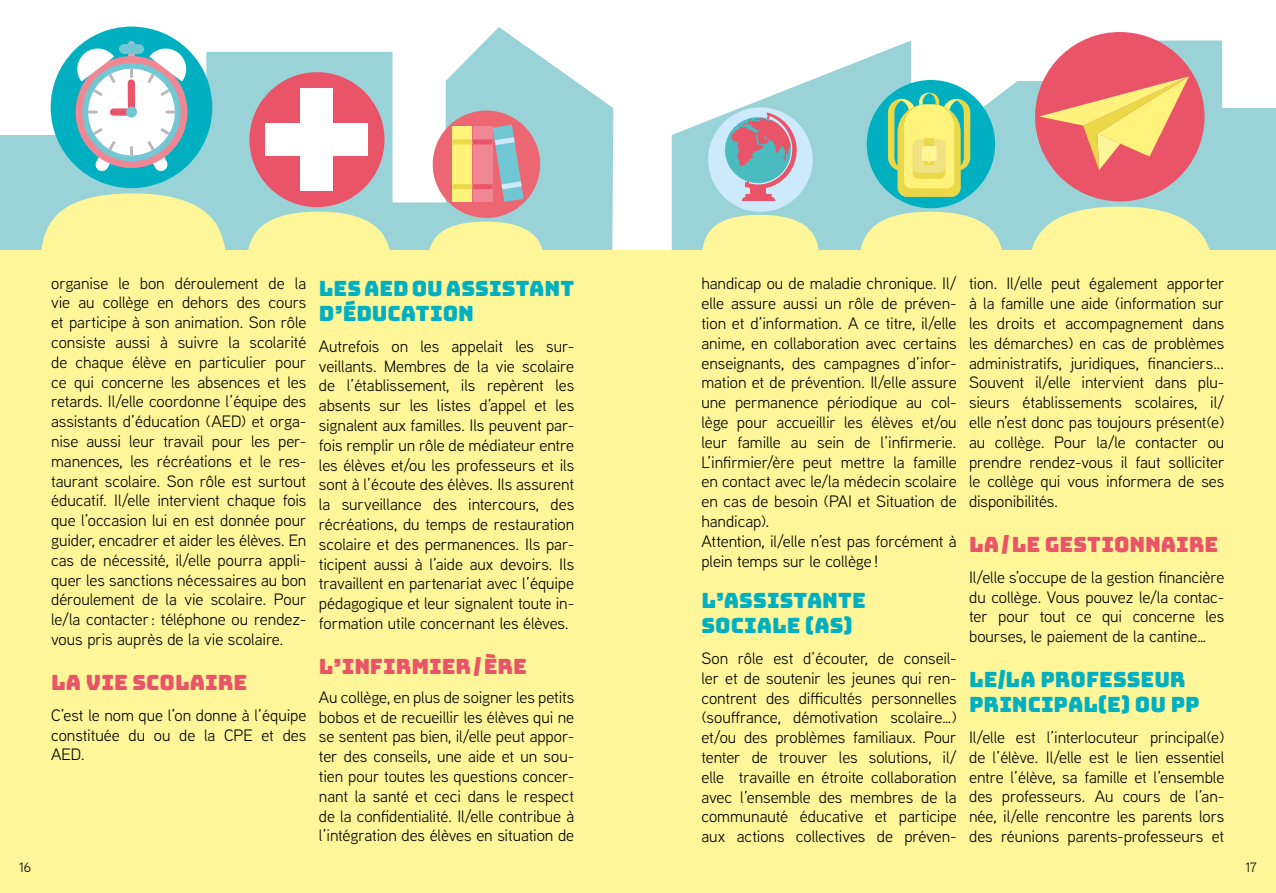
<style>
.page{position:relative;width:1276px;height:893px;background:#fff}
.page>*{position:absolute;margin:0;border:0;box-sizing:border-box;transform-origin:0 0}
.t1{font:21px/25.2px "Bungee";letter-spacing:.005em;color:#00b0c0}
.t2{font:21px "Bungee";color:#ea5468}
.t3{font:16.5px/19.8px "Aaux Next";letter-spacing:-.005em;color:#000;text-align:justify}
.t4{font:13.5px "Aaux Next";color:#000}
</style>
<div class="page">
<svg style="left:0;top:27px;width:1276px;height:223px;fill:#99d3d8"></svg>
<div style="left:0;top:250px;width:1276px;height:642px;background:#fff599"></div>
<svg style="left:859px;top:212px;width:146px;height:38px;background:#e8eda7"></svg>
<svg style="left:702px;top:215px;width:118px;height:35px;background:#eaeea5"></svg>
<div style="left:708px;top:107px;width:104px;height:105px;background:#cdeafc;border-radius:50%"></div>
<svg style="left:723px;top:112px;width:76px;height:89px"></svg>
<div style="left:866px;top:80px;width:129px;height:128px;background:#00b0c0;border-radius:50%"></div>
<svg style="left:888px;top:93px;width:82px;height:104px"></svg>
<svg style="left:1023px;top:27px;width:193px;height:223px;background:#dcac99"></svg>
<svg style="left:41px;top:193px;width:187px;height:57px;background:#e9eda6"></svg>
<svg style="left:247px;top:212px;width:146px;height:38px;background:#e8eda7"></svg>
<div style="left:249px;top:72px;width:135px;height:135px;background:#ea5468;border-radius:50%"></div>
<div style="left:300px;top:88px;width:33px;height:102px;background:#fff"></div>
<div style="left:265px;top:123px;width:103px;height:32px;background:#fff"></div>
<svg style="left:425px;top:103px;width:122px;height:147px;background:#d2baa9"></svg>
<div style="left:51px;top:27px;width:161px;height:161px;background:#00b0c0;border-radius:50%"></div>
<div style="left:128px;top:41px;width:7px;height:23px;background:#bcb7bb;border-radius:3px"></div>
<div style="left:119px;top:44px;width:25px;height:10px;background:#72c7d5;border-radius:5px"></div>
<svg style="left:75px;top:46px;width:114px;height:126px"></svg>
<div style="left:128px;top:79px;width:7px;height:36px;background:#ea5468;border-radius:4px"></div>
<div style="left:110px;top:108px;width:24px;height:8px;background:#ea5468;border-radius:4px"></div>
<div style="left:126px;top:107px;width:11px;height:11px;background:#72c7d5;border-radius:50%"></div>
<p class="t3" style="left:51px;top:272px;width:257px">organise le bon déroulement de la vie au collège en dehors des cours et participe à son animation. Son rôle consiste aussi à suivre la scolarité de chaque élève en particulier pour ce qui concerne les absences et les retards. Il/elle coordonne l’équipe des assistants d’éducation (AED) et orga&shy;nise aussi leur travail pour les per&shy;manences, les récréations et le res&shy;taurant scolaire. Son rôle est surtout éducatif. Il/elle intervient chaque fois que l’occasion lui en est donnée pour guider, encadrer et aider les élèves. En cas de nécessité, il/elle pourra appli&shy;quer les sanctions nécessaires au bon déroulement de la vie scolaire. Pour le/la contacter: téléphone ou rendez&shy;vous pris auprès de la vie scolaire.</p>
<p class="t2" style="left:51px;top:671px;width:197px">LA VIE SCOLAIRE</p>
<p class="t3" style="left:51px;top:704px;width:257px">C’est le nom que l’on donne à l’équipe constituée du ou de la CPE et des AED.</p>
<p class="t1" style="left:319px;top:276px;width:257px">LES AED OU ASSISTANT<br>D’ÉDUCATION</p>
<p class="t3" style="left:319px;top:336px;width:257px">Autrefois on les appelait les sur&shy;veillants. Membres de la vie scolaire de l’établissement, ils repèrent les absents sur les listes d’appel et les signalent aux familles. Ils peuvent par&shy;fois remplir un rôle de médiateur entre les élèves et/ou les professeurs et ils sont à l’écoute des élèves. Ils assurent la surveillance des intercours, des récréations, du temps de restauration scolaire et des permanences. Ils par&shy;ticipent aussi à l’aide aux devoirs. Ils travaillent en partenariat avec l’équipe pédagogique et leur signalent toute in&shy;formation utile concernant les élèves.</p>
<p class="t2" style="left:319px;top:654px;width:209px">L’INFIRMIER/ÈRE</p>
<p class="t3" style="left:319px;top:687px;width:257px">Au collège, en plus de soigner les petits bobos et de recueillir les élèves qui ne se sentent pas bien, il/elle peut appor&shy;ter des conseils, une aide et un sou&shy;tien pour toutes les questions concer&shy;nant la santé et ceci dans le respect de la confidentialité. Il/elle contribue à l’intégration des élèves en situation de</p>
<p class="t3" style="left:701px;top:273px;width:257px;text-align:left">handicap ou de maladie chronique. Il/ elle assure aussi un rôle de préven&shy;tion et d’information. A ce titre, il/elle anime, en collaboration avec certains enseignants, des campagnes d’infor&shy;mation et de prévention. Il/elle assure une permanence périodique au col&shy;lège pour accueillir les élèves et/ou leur famille au sein de l’infirmerie.<br>L’infirmier/ère peut mettre la famille en contact avec le/la médecin scolaire en cas de besoin (PAI et Situation de handicap).<br>Attention, il/elle n’est pas forcément à plein temps sur le collège !</p>
<p class="t1" style="left:701px;top:588px;width:166px">L’ASSISTANTE<br>SOCIALE (AS)</p>
<p class="t3" style="left:701px;top:648px;width:257px">Son rôle est d’écouter, de conseil&shy;ler et de soutenir les jeunes qui ren&shy;contrent des difficultés personnelles (souffrance, démotivation scolaire…) et/ou des problèmes familiaux. Pour tenter de trouver les solutions, il/ elle travaille en étroite collaboration avec l’ensemble des membres de la communauté éducative et participe aux actions collectives de préven-</p>
<p class="t3" style="left:969px;top:273px;width:257px">tion. Il/elle peut également apporter à la famille une aide (information sur les droits et accompagnement dans les démarches) en cas de problèmes administratifs, juridiques, financiers...<br>Souvent il/elle intervient dans plu&shy;sieurs établissements scolaires, il/ elle n’est donc pas toujours présent(e) au collège. Pour la/le contacter ou prendre rendez-vous il faut solliciter le collège qui vous informera de ses disponibilités.</p>
<p class="t2" style="left:969px;top:533px;width:251px">LA/LE GESTIONNAIRE</p>
<p class="t3" style="left:969px;top:567px;width:257px">Il/elle s’occupe de la gestion financière du collège. Vous pouvez le/la contac&shy;ter pour tout ce qui concerne les bourses, le paiement de la cantine…</p>
<p class="t1" style="left:969px;top:667px;width:232px">LE/LA PROFESSEUR<br>PRINCIPAL(E) OU PP</p>
<p class="t3" style="left:969px;top:727px;width:257px">Il/elle est l’interlocuteur principal(e) de l’élève. Il/elle est le lien essentiel entre l’élève, sa famille et l’ensemble des professeurs. Au cours de l’an&shy;née, il/elle rencontre les parents lors des réunions parents-professeurs et</p>
<p class="t4" style="left:19px;top:858px;width:14px">16</p>
<p class="t4" style="left:1245px;top:858px;width:13px">17</p>
</div>
